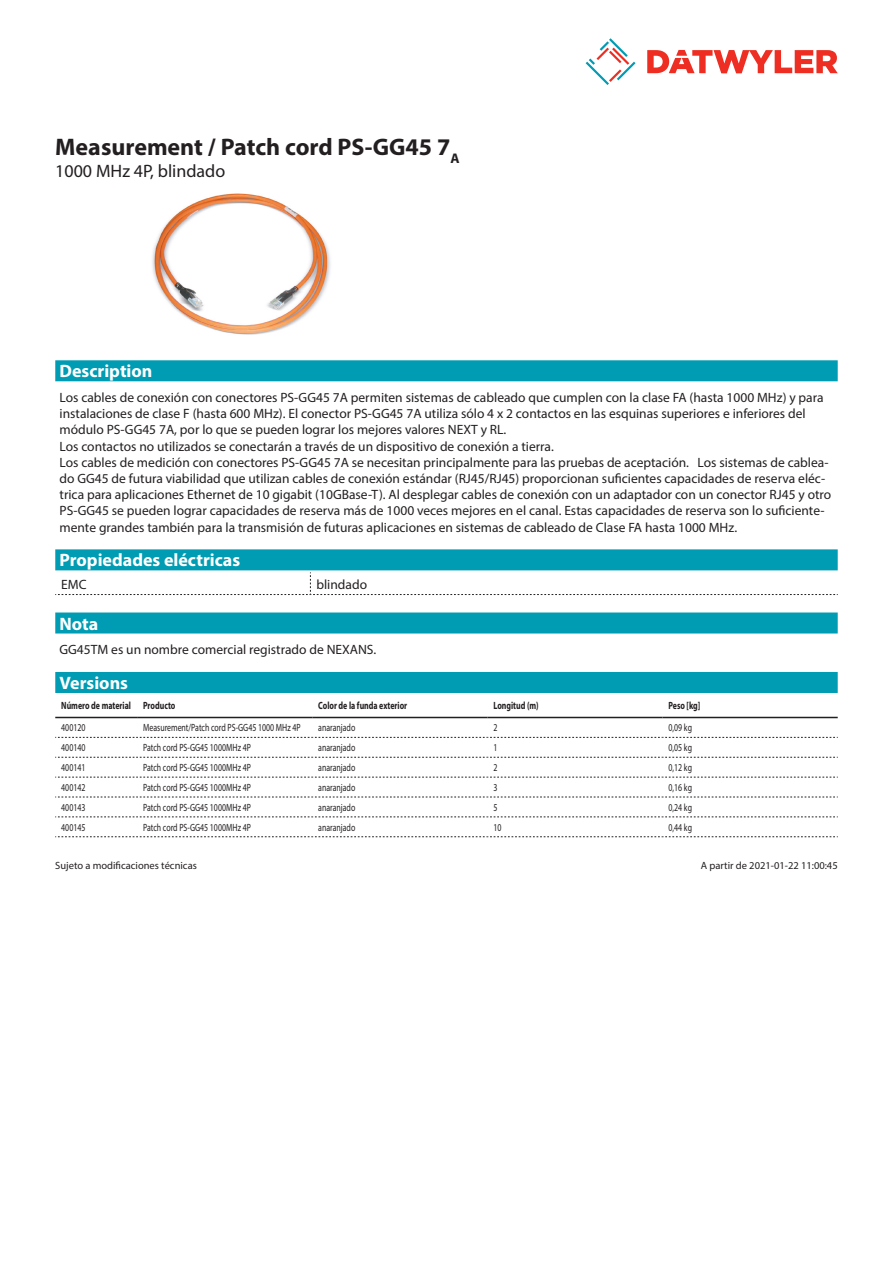
<style>
.page{position:relative;width:893px;height:1263px;background:#fff}
.page>*{position:absolute;margin:0;border:0;box-sizing:border-box;transform-origin:0 0}
.Product_Head{font:700 24px "Myriad Pro";color:#231f20}
.Standard_Head_Proper{font:700 18px "Myriad Pro";color:#fff}
.SubHead{font:18px "Myriad Pro";color:#231f20}
.Standard_text{font:13.5px/16.2px "Myriad Pro";color:#231f20}
.myriad_light_propert{font:13.5px "Myriad Pro";color:#231f20}
.myriadlight{font:10.5px "Myriad Pro";color:#231f20;scale:.75 1}
.myriadbold{font:700 10.5px "Myriad Pro";color:#231f20;scale:.75 1}
.Footnote{font:10.5px "Myriad Pro";color:#231f20}
</style>
<div class="page">
<svg style="left:586px;top:38px;width:49px;height:47px"></svg>
<svg style="left:647px;top:50px;width:191px;height:23px"></svg>
<div style="left:55px;top:612px;width:783px;height:21px;background:#009cb3"></div>
<img style="left:152px;top:193px;width:179px;height:142px">
<div style="left:55px;top:672px;width:783px;height:21px;background:#009cb3"></div>
<hr style="left:55px;top:717px;width:82px;height:1px;background:#231f20">
<hr style="left:137px;top:717px;width:175px;height:1px;background:#231f20">
<hr style="left:312px;top:717px;width:175px;height:1px;background:#231f20">
<hr style="left:487px;top:717px;width:176px;height:1px;background:#231f20">
<hr style="left:662px;top:717px;width:176px;height:1px;background:#231f20">
<svg style="left:55px;top:737px;width:783px;height:1px"></svg>
<svg style="left:55px;top:757px;width:783px;height:1px"></svg>
<svg style="left:55px;top:777px;width:783px;height:1px"></svg>
<svg style="left:55px;top:797px;width:783px;height:1px"></svg>
<svg style="left:55px;top:817px;width:783px;height:1px"></svg>
<svg style="left:55px;top:836px;width:783px;height:1px"></svg>
<div style="left:55px;top:360px;width:783px;height:21px;background:#009cb3"></div>
<div style="left:55px;top:549px;width:783px;height:21px;background:#009cb3"></div>
<svg style="left:55px;top:572px;width:783px;height:23px"></svg>
<p class="Product_Head" style="left:55px;top:131px;width:406px">Measurement / Patch cord PS-GG45 7<sub>A</sub></p>
<p class="SubHead" style="left:55px;top:160px;width:172px">1000 MHz 4P, blindado</p>
<p class="Standard_Head_Proper" style="left:60px;top:359px;width:94px">Description</p>
<p class="Standard_text" style="left:60px;top:389px;width:773px">Los cables de conexión con conectores PS-GG45 7A permiten sistemas de cableado que cumplen con la clase FA (hasta 1000 MHz) y para instalaciones de clase F (hasta 600 MHz). El conector PS-GG45 7A utiliza sólo 4 x 2 contactos en las esquinas superiores e inferiores del módulo PS-GG45 7A, por lo que se pueden lograr los mejores valores NEXT y RL.<br>Los contactos no utilizados se conectarán a través de un dispositivo de conexión a tierra.<br>Los cables de medición con conectores PS-GG45 7A se necesitan principalmente para las pruebas de aceptación. Los sistemas de cablea&shy;do GG45 de futura viabilidad que utilizan cables de conexión estándar (RJ45/RJ45) proporcionan suficientes capacidades de reserva eléc&shy;trica para aplicaciones Ethernet de 10 gigabit (10GBase-T). Al desplegar cables de conexión con un adaptador con un conector RJ45 y otro PS-GG45 se pueden lograr capacidades de reserva más de 1000 veces mejores en el canal. Estas capacidades de reserva son lo suficiente&shy;mente grandes también para la transmisión de futuras aplicaciones en sistemas de cableado de Clase FA hasta 1000 MHz.</p>
<p class="Standard_Head_Proper" style="left:60px;top:549px;width:182px">Propiedades eléctricas</p>
<p class="myriad_light_propert" style="left:61px;top:576px;width:27px">EMC</p>
<p class="myriad_light_propert" style="left:316px;top:576px;width:52px">blindado</p>
<p class="Standard_Head_Proper" style="left:60px;top:612px;width:40px">Nota</p>
<p class="Standard_text" style="left:60px;top:641px;width:318px">GG45TM es un nombre comercial registrado de NEXANS.</p>
<p class="Standard_Head_Proper" style="left:60px;top:671px;width:70px">Versions</p>
<p class="myriadbold" style="left:61px;top:698px;width:95px">Número de material</p>
<p class="myriadbold" style="left:143px;top:698px;width:45px">Producto</p>
<p class="myriadbold" style="left:318px;top:698px;width:120px">Color de la funda exterior</p>
<p class="myriadbold" style="left:493px;top:698px;width:62px">Longitud (m)</p>
<p class="myriadbold" style="left:669px;top:698px;width:44px">Peso [kg]</p>
<p class="myriadlight" style="left:61px;top:721px;width:34px">400120</p>
<p class="myriadlight" style="left:143px;top:721px;width:212px">Measurement/Patch cord PS-GG45 1000 MHz 4P</p>
<p class="myriadlight" style="left:318px;top:721px;width:51px">anaranjado</p>
<p class="myriadlight" style="left:493px;top:721px;width:7px">2</p>
<p class="myriadlight" style="left:669px;top:721px;width:33px">0,09 kg</p>
<p class="myriadlight" style="left:61px;top:741px;width:34px">400140</p>
<p class="myriadlight" style="left:143px;top:741px;width:145px">Patch cord PS-GG45 1000MHz 4P</p>
<p class="myriadlight" style="left:318px;top:741px;width:51px">anaranjado</p>
<p class="myriadlight" style="left:493px;top:741px;width:7px">1</p>
<p class="myriadlight" style="left:669px;top:741px;width:33px">0,05 kg</p>
<p class="myriadlight" style="left:61px;top:761px;width:34px">400141</p>
<p class="myriadlight" style="left:143px;top:761px;width:145px">Patch cord PS-GG45 1000MHz 4P</p>
<p class="myriadlight" style="left:318px;top:761px;width:51px">anaranjado</p>
<p class="myriadlight" style="left:493px;top:761px;width:7px">2</p>
<p class="myriadlight" style="left:669px;top:761px;width:33px">0,12 kg</p>
<p class="myriadlight" style="left:61px;top:781px;width:34px">400142</p>
<p class="myriadlight" style="left:143px;top:781px;width:145px">Patch cord PS-GG45 1000MHz 4P</p>
<p class="myriadlight" style="left:318px;top:781px;width:51px">anaranjado</p>
<p class="myriadlight" style="left:493px;top:781px;width:7px">3</p>
<p class="myriadlight" style="left:669px;top:781px;width:33px">0,16 kg</p>
<p class="myriadlight" style="left:61px;top:801px;width:34px">400143</p>
<p class="myriadlight" style="left:143px;top:801px;width:145px">Patch cord PS-GG45 1000MHz 4P</p>
<p class="myriadlight" style="left:318px;top:801px;width:51px">anaranjado</p>
<p class="myriadlight" style="left:493px;top:801px;width:7px">5</p>
<p class="myriadlight" style="left:669px;top:801px;width:33px">0,24 kg</p>
<p class="myriadlight" style="left:61px;top:821px;width:34px">400145</p>
<p class="myriadlight" style="left:143px;top:821px;width:145px">Patch cord PS-GG45 1000MHz 4P</p>
<p class="myriadlight" style="left:318px;top:821px;width:51px">anaranjado</p>
<p class="myriadlight" style="left:493px;top:821px;width:12px">10</p>
<p class="myriadlight" style="left:669px;top:821px;width:33px">0,44 kg</p>
<p class="Footnote" style="left:55px;top:858px;width:143px">Sujeto a modificaciones técnicas</p>
<p class="Footnote" style="left:701px;top:858px;width:138px">A partir de 2021-01-22 11:00:45</p>
</div>
